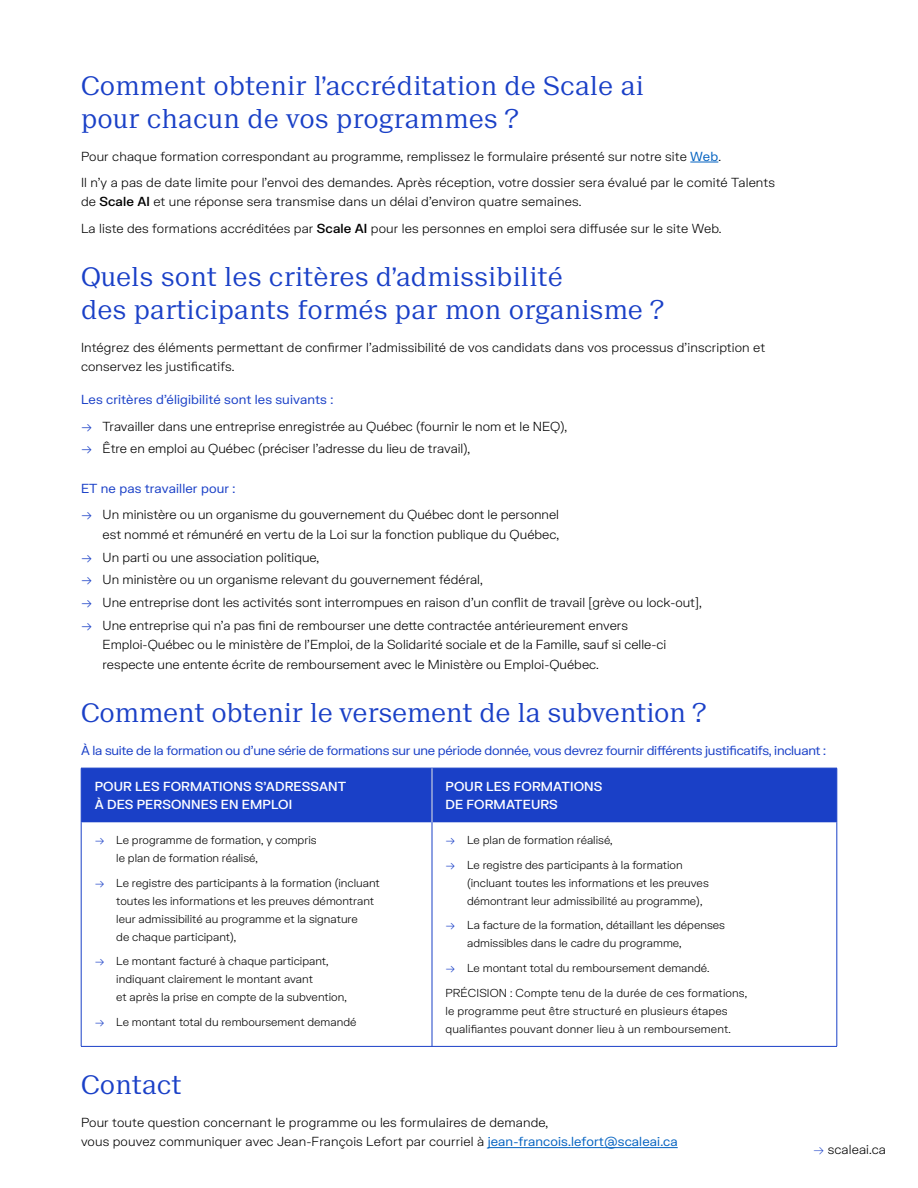
<style>
.page{position:relative;width:918px;height:1188px;background:#fff}
.page>*{position:absolute;margin:0;border:0;box-sizing:border-box;transform-origin:0 0}
.t1{font:300 25.5px/33px "Suisse Neue";color:#1a40c7}
.t2{font:300 12.75px/19.5px "FK Grotesk";color:#000}
.t3{font:12.75px "FK Grotesk";letter-spacing:-.02em;color:#1a40c7}
.t4{font:500 12.75px/18px "FK Grotesk";letter-spacing:.01em;color:#fff}
.t5{font:12.75px "FK Grotesk";letter-spacing:.01em;color:#1a40c7}
.t6{font:300 11.25px/18px "FK Grotesk";color:#000}
.s1{font-weight:400;color:#0563c1}
.s2{font-weight:500}
.s3{color:#1a40c7}
</style>
<div class="page">
<svg style="left:690px;top:162px;width:28px;height:1px"></svg>
<div style="left:82px;top:769px;width:755px;height:53px;background:#1a40c7"></div>
<hr style="left:81px;top:768px;width:351px;height:1px;background:#1a40c7">
<hr style="left:81px;top:768px;width:1px;height:54px;background:#1a40c7">
<hr style="left:432px;top:768px;width:405px;height:1px;background:#1a40c7">
<hr style="left:837px;top:768px;width:1px;height:54px;background:#1a40c7">
<hr style="left:432px;top:768px;width:1px;height:54px;background:#e6e6e6">
<hr style="left:837px;top:822px;width:1px;height:224px;background:#1a40c7">
<hr style="left:432px;top:1046px;width:405px;height:1px;background:#1a40c7">
<hr style="left:81px;top:822px;width:1px;height:224px;background:#1a40c7">
<hr style="left:432px;top:822px;width:1px;height:224px;background:#1a40c7">
<hr style="left:81px;top:1046px;width:351px;height:1px;background:#1a40c7">
<hr style="left:488px;top:1147px;width:190px;height:1px;background:#0563c1">
<h1 class="t1" style="left:81px;top:69px;width:564px">Comment obtenir l’accréditation de Scale ai pour chacun de vos programmes ?</h1>
<p class="t2" style="left:81px;top:142px;width:696px;line-height:26.2px">Pour chaque formation correspondant au programme, remplissez le formulaire présenté sur notre site <span class="s1">Web</span>.<br>Il n’y a pas de date limite pour l’envoi des demandes. Après réception, votre dossier sera évalué par le comité Talents</p>
<p class="t2" style="left:81px;top:188px;width:642px;line-height:26.2px">de <span class="s2">Scale AI</span> et une réponse sera transmise dans un délai d’environ quatre semaines.<br>La liste des formations accréditées par <span class="s2">Scale AI</span> pour les personnes en emploi sera diffusée sur le site Web.</p>
<h1 class="t1" style="left:81px;top:261px;width:584px">Quels sont les critères d’admissibilité<br>des participants formés par mon organisme ?</h1>
<p class="t2" style="left:81px;top:337px;width:686px">Intégrez des éléments permettant de confirmer l’admissibilité de vos candidats dans vos processus d’inscription et conservez les justificatifs.</p>
<p class="t5" style="left:81px;top:390px;width:254px">Les critères d’éligibilité sont les suivants :</p>
<p class="t2" style="left:81px;top:415px;width:488px"><span class="s3">→</span> Travailler dans une entreprise enregistrée au Québec (fournir le nom et le NEQ),</p>
<p class="t2" style="left:81px;top:438px;width:391px"><span class="s3">→</span> Être en emploi au Québec (préciser l’adresse du lieu de travail),</p>
<p class="t5" style="left:81px;top:479px;width:156px">ET ne pas travailler pour :</p>
<p class="t2" style="left:81px;top:504px;width:480px;text-align:right"><span class="s3">→</span> Un ministère ou un organisme du gouvernement du Québec dont le personnel est nommé et rémunéré en vertu de la Loi sur la fonction publique du Québec,</p>
<p class="t2" style="left:81px;top:546px;width:240px"><span class="s3">→</span> Un parti ou une association politique,</p>
<p class="t2" style="left:81px;top:569px;width:403px"><span class="s3">→</span> Un ministère ou un organisme relevant du gouvernement fédéral,</p>
<p class="t2" style="left:81px;top:592px;width:622px"><span class="s3">→</span> Une entreprise dont les activités sont interrompues en raison d’un conflit de travail [grève ou lock-out],</p>
<p class="t2" style="left:103px;top:615px;width:565px;text-indent:-22px"><span class="s3">→</span> Une entreprise qui n’a pas fini de rembourser une dette contractée antérieurement envers<br>Emploi-Québec ou le ministère de l’Emploi, de la Solidarité sociale et de la Famille, sauf si celle-ci respecte une entente écrite de remboursement avec le Ministère ou Emploi-Québec.</p>
<h1 class="t1" style="left:81px;top:697px;width:627px">Comment obtenir le versement de la subvention ?</h1>
<p class="t3" style="left:81px;top:741px;width:747px">À la suite de la formation ou d’une série de formations sur une période donnée, vous devrez fournir différents justificatifs, incluant :</p>
<p class="t4" style="left:95px;top:776px;width:253px">POUR LES FORMATIONS S’ADRESSANT<br>À DES PERSONNES EN EMPLOI</p>
<p class="t4" style="left:446px;top:776px;width:158px">POUR LES FORMATIONS<br>DE FORMATEURS</p>
<p class="t6" style="left:116px;top:830px;width:202px;text-indent:-22px"><span class="s3">→</span> Le programme de formation, y compris le plan de formation réalisé,</p>
<p class="t6" style="left:116px;top:873px;width:265px;text-indent:-22px"><span class="s3">→</span> Le registre des participants à la formation (incluant toutes les informations et les preuves démontrant leur admissibilité au programme et la signature<br>de chaque participant),</p>
<p class="t6" style="left:116px;top:952px;width:232px;text-indent:-22px"><span class="s3">→</span> Le montant facturé à chaque participant, indiquant clairement le montant avant<br>et après la prise en compte de la subvention,</p>
<p class="t6" style="left:95px;top:1012px;width:263px"><span class="s3">→</span> Le montant total du remboursement demandé</p>
<p class="t6" style="left:445px;top:830px;width:169px"><span class="s3">→</span> Le plan de formation réalisé,</p>
<p class="t6" style="left:467px;top:855px;width:243px;text-indent:-22px"><span class="s3">→</span> Le registre des participants à la formation (incluant toutes les informations et les preuves démontrant leur admissibilité au programme),</p>
<p class="t6" style="left:467px;top:916px;width:259px;text-indent:-22px"><span class="s3">→</span> La facture de la formation, détaillant les dépenses admissibles dans le cadre du programme,</p>
<p class="t6" style="left:445px;top:955px;width:303px;line-height:24.8px"><span class="s3">→</span> Le montant total du remboursement demandé.<br>PRÉCISION : Compte tenu de la durée de ces formations,</p>
<p class="t6" style="left:445px;top:1001px;width:287px">le programme peut être structuré en plusieurs étapes qualifiantes pouvant donner lieu à un remboursement.</p>
<h1 class="t1" style="left:81px;top:1068px;width:102px">Contact</h1>
<p class="t2" style="left:81px;top:1112px;width:598px">Pour toute question concernant le programme ou les formulaires de demande,<br>vous pouvez communiquer avec Jean-François Lefort par courriel à <span class="s1">jean-francois.lefort@scaleai.ca</span></p>
<p class="t2" style="left:813px;top:1139px;width:74px"><span class="s3">→</span> scaleai.ca</p>
</div>
